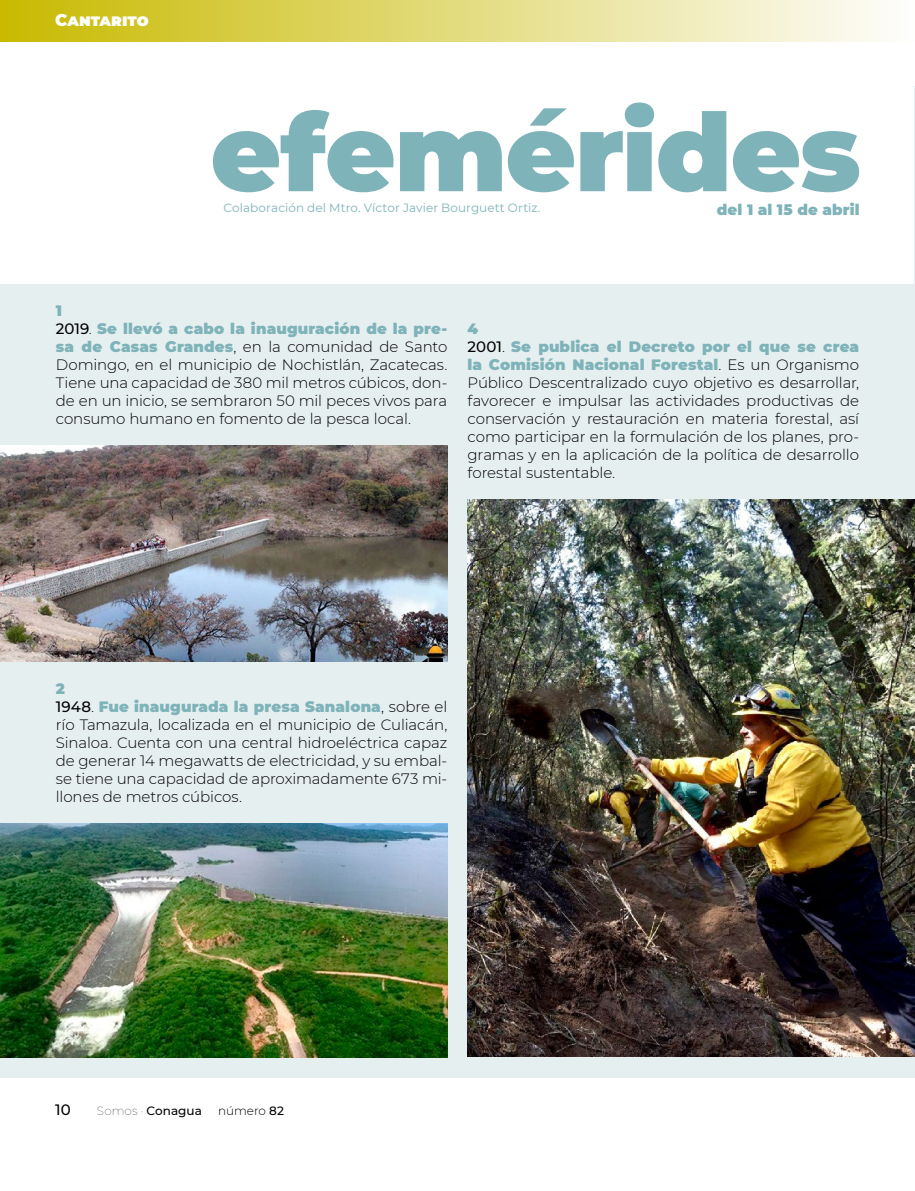
<style>
.page{position:relative;width:915px;height:1191px;background:#fff}
.page>*{position:absolute;margin:0;border:0;box-sizing:border-box;transform-origin:0 0}
.t1{font:900 108px "Montserrat";letter-spacing:-.01em;color:#7eb3b9}
.t2{font:900 16.5px "Montserrat";letter-spacing:.065em;color:#fff}
.t3{font:300 15px/18px "Montserrat";letter-spacing:-.005em;color:#000}
.t4{font:900 15px "Montserrat";letter-spacing:.01em;color:#7eb3b9}
.t5{font:500 15px "Montserrat";color:#000}
.t6{font:12px "Montserrat";letter-spacing:.005em;color:#7eb3b9}
.t7{font:500 12px "Montserrat";letter-spacing:.005em;color:#000}
.t8{font:300 12px "Montserrat";letter-spacing:-.005em;color:#000}
.s1{font-weight:900;color:#7eb3b9}
.s2{font-weight:500}
.s3{font-weight:100}
</style>
<div class="page">
<div style="left:1px;top:284px;width:913px;height:793px;background:#e6eff0"></div>
<div style="left:0;top:0;width:914px;height:42px;background:linear-gradient(to right,#c9ba00,#fefefc)"></div>
<hr style="left:914px;top:0;width:1px;height:42px;background:#c9ba00">
<img style="left:1px;top:823px;width:446px;height:234px">
<img style="left:1px;top:445px;width:446px;height:216px">
<img style="left:467px;top:500px;width:447px;height:557px">
<p class="t2" style="left:55px;top:8px;width:95px">Cantarito</p>
<h1 class="t1" style="left:210px;top:72px;width:651px">efemérides</h1>
<p class="t6" style="left:223px;top:200px;width:318px">Colaboración del Mtro. Víctor Javier Bourguett Ortiz.</p>
<p class="t4" style="left:716px;top:199px;width:144px">del 1 al 15 de abril</p>
<p class="t3" style="left:56px;top:301px;width:393px"><span class="s1">1<br></span><span class="s2">2019</span>. <span class="s1">Se llevó a cabo la inauguración de la pre&shy;sa de Casas Grandes</span>, en la comunidad de Santo Domingo, en el municipio de Nochistlán, Zacatecas.<br>Tiene una capacidad de 380 mil metros cúbicos, don&shy;de en un inicio, se sembraron 50 mil peces vivos para consumo humano en fomento de la pesca local.</p>
<p class="t3" style="left:467px;top:319px;width:393px"><span class="s1">4<br></span><span class="s2">2001</span>. <span class="s1">Se publica el Decreto por el que se crea la Comisión Nacional Forestal</span>. Es un Organismo Público Descentralizado cuyo objetivo es desarrollar, favorecer e impulsar las actividades productivas de conservación y restauración en materia forestal, así como participar en la formulación de los planes, pro&shy;gramas y en la aplicación de la política de desarrollo forestal sustentable.</p>
<p class="t3" style="left:56px;top:679px;width:393px"><span class="s1">2<br></span><span class="s2">1948</span>. <span class="s1">Fue inaugurada la presa Sanalona</span>, sobre el río Tamazula, localizada en el municipio de Culiacán, Sinaloa. Cuenta con una central hidroeléctrica capaz de generar 14 megawatts de electricidad, y su embal&shy;se tiene una capacidad de aproximadamente 673 mi&shy;llones de metros cúbicos.</p>
<p class="t5" style="left:55px;top:1098px;width:17px">10</p>
<p class="t7" style="left:97px;top:1102px;width:106px"><span class="s3">Somos ·</span> Conagua</p>
<p class="t8" style="left:218px;top:1102px;width:68px">número <span class="s2">82</span></p>
</div>
